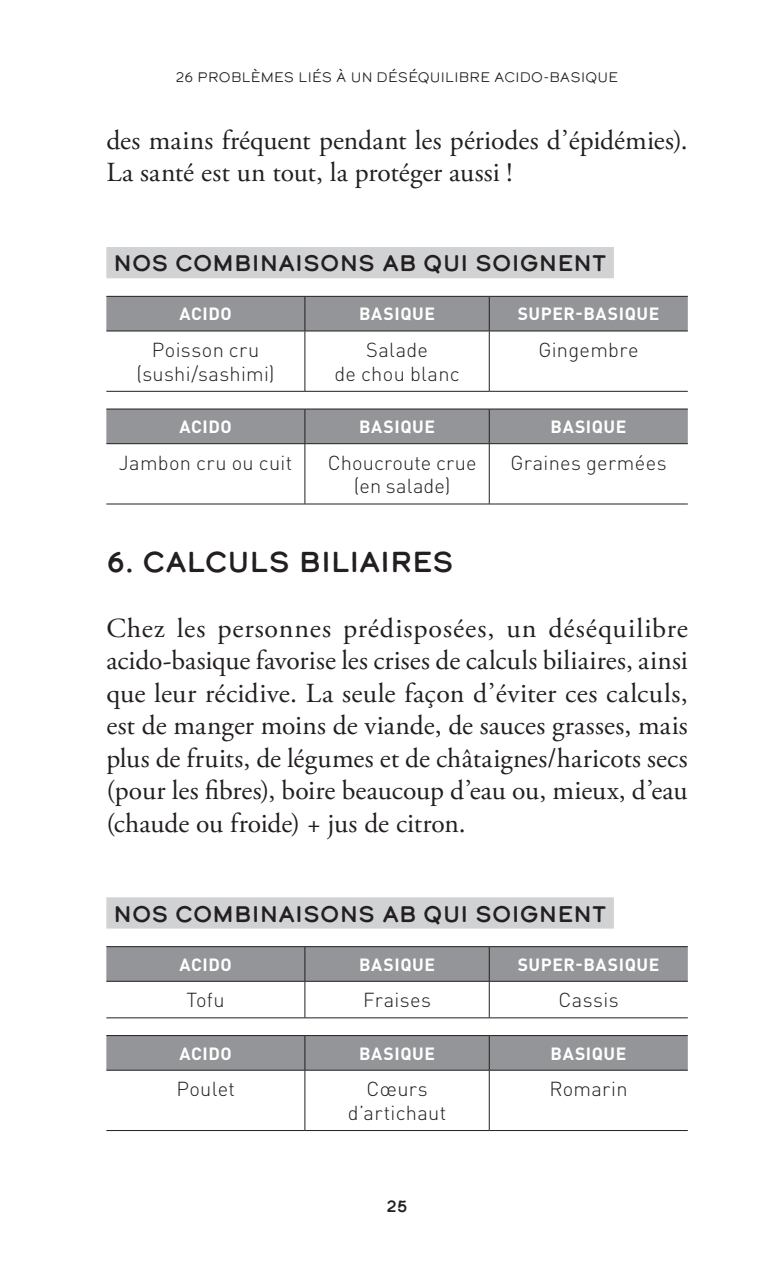
<style>
.page{position:relative;width:780px;height:1262px;background:#fff}
.page>*{position:absolute;margin:0;border:0;box-sizing:border-box;transform-origin:0 0}
.t1{font:28.75px "Calder Dark";letter-spacing:-.015em;color:#231f20}
.t2{font:27.5px/32.5px "Adobe Garamond Pro";letter-spacing:.005em;color:#231f20}
.t3{font:22.5px "Calder Dark";letter-spacing:.005em;color:#231f20}
.t4{font:300 20px/23.8px "DINOT";letter-spacing:.015em;color:#231f20;text-align:center}
.t5{font:700 17.5px "DINOT";letter-spacing:.035em;color:#fff}
.t6{font:16.25px "Calder Dark";color:#231f20}
.t7{font:13.75px "Calder LC";letter-spacing:.015em;color:#231f20}
</style>
<div class="page">
<div style="left:106px;top:247px;width:508px;height:31px;background:#d1d2d4"></div>
<div style="left:106px;top:897px;width:508px;height:31px;background:#d1d2d4"></div>
<div style="left:106px;top:297px;width:581px;height:33px;background:#939598"></div>
<hr style="left:106px;top:296px;width:199px;height:1px;background:#231f20">
<hr style="left:305px;top:296px;width:184px;height:1px;background:#231f20">
<hr style="left:304px;top:297px;width:1px;height:34px;background:#231f20">
<hr style="left:489px;top:296px;width:198px;height:1px;background:#231f20">
<hr style="left:489px;top:297px;width:1px;height:34px;background:#231f20">
<hr style="left:106px;top:330px;width:199px;height:1px;background:#231f20">
<hr style="left:305px;top:330px;width:184px;height:1px;background:#231f20">
<hr style="left:304px;top:331px;width:1px;height:60px;background:#231f20">
<hr style="left:489px;top:330px;width:198px;height:1px;background:#231f20">
<hr style="left:489px;top:331px;width:1px;height:60px;background:#231f20">
<hr style="left:106px;top:391px;width:199px;height:1px;background:#231f20">
<hr style="left:305px;top:391px;width:184px;height:1px;background:#231f20">
<hr style="left:489px;top:391px;width:198px;height:1px;background:#231f20">
<div style="left:106px;top:409px;width:581px;height:34px;background:#939598"></div>
<hr style="left:106px;top:408px;width:199px;height:1px;background:#231f20">
<hr style="left:305px;top:408px;width:184px;height:1px;background:#231f20">
<hr style="left:304px;top:409px;width:1px;height:34px;background:#231f20">
<hr style="left:489px;top:408px;width:198px;height:1px;background:#231f20">
<hr style="left:489px;top:409px;width:1px;height:34px;background:#231f20">
<hr style="left:106px;top:443px;width:199px;height:1px;background:#231f20">
<hr style="left:305px;top:443px;width:184px;height:1px;background:#231f20">
<hr style="left:304px;top:444px;width:1px;height:59px;background:#231f20">
<hr style="left:489px;top:443px;width:198px;height:1px;background:#231f20">
<hr style="left:489px;top:444px;width:1px;height:59px;background:#231f20">
<hr style="left:106px;top:503px;width:199px;height:1px;background:#231f20">
<hr style="left:305px;top:503px;width:184px;height:1px;background:#231f20">
<hr style="left:489px;top:503px;width:198px;height:1px;background:#231f20">
<div style="left:106px;top:947px;width:581px;height:33px;background:#939598"></div>
<hr style="left:106px;top:946px;width:199px;height:1px;background:#231f20">
<hr style="left:305px;top:946px;width:184px;height:1px;background:#231f20">
<hr style="left:304px;top:947px;width:1px;height:34px;background:#231f20">
<hr style="left:489px;top:946px;width:198px;height:1px;background:#231f20">
<hr style="left:489px;top:947px;width:1px;height:34px;background:#231f20">
<hr style="left:106px;top:980px;width:199px;height:1px;background:#231f20">
<hr style="left:305px;top:980px;width:184px;height:1px;background:#231f20">
<hr style="left:304px;top:981px;width:1px;height:36px;background:#231f20">
<hr style="left:489px;top:980px;width:198px;height:1px;background:#231f20">
<hr style="left:489px;top:981px;width:1px;height:36px;background:#231f20">
<hr style="left:106px;top:1017px;width:199px;height:1px;background:#231f20">
<hr style="left:305px;top:1017px;width:184px;height:1px;background:#231f20">
<hr style="left:489px;top:1017px;width:198px;height:1px;background:#231f20">
<div style="left:106px;top:1036px;width:581px;height:33px;background:#939598"></div>
<hr style="left:106px;top:1035px;width:199px;height:1px;background:#231f20">
<hr style="left:305px;top:1035px;width:184px;height:1px;background:#231f20">
<hr style="left:304px;top:1035px;width:1px;height:34px;background:#231f20">
<hr style="left:489px;top:1035px;width:198px;height:1px;background:#231f20">
<hr style="left:489px;top:1035px;width:1px;height:34px;background:#231f20">
<hr style="left:106px;top:1069px;width:199px;height:1px;background:#231f20">
<hr style="left:305px;top:1069px;width:184px;height:1px;background:#231f20">
<hr style="left:304px;top:1070px;width:1px;height:60px;background:#231f20">
<hr style="left:489px;top:1069px;width:198px;height:1px;background:#231f20">
<hr style="left:489px;top:1070px;width:1px;height:60px;background:#231f20">
<hr style="left:106px;top:1130px;width:199px;height:1px;background:#231f20">
<hr style="left:305px;top:1130px;width:184px;height:1px;background:#231f20">
<hr style="left:489px;top:1130px;width:198px;height:1px;background:#231f20">
<p class="t7" style="left:176px;top:68px;width:443px">26 PROBLÈMES LIÉS À UN DÉSÉQUILIBRE ACIDO-BASIQUE</p>
<p class="t2" style="left:106px;top:125px;width:583px">des mains fréquent pendant les périodes d’épidémies).<br>La santé est un tout, la protéger aussi !</p>
<p class="t3" style="left:113px;top:248px;width:495px">NOS COMBINAISONS AB QUI SOIGNENT</p>
<p class="t5" style="left:179px;top:302px;width:54px">ACIDO</p>
<p class="t5" style="left:359px;top:302px;width:77px">BASIQUE</p>
<p class="t5" style="left:517px;top:302px;width:143px">SUPER-BASIQUE</p>
<p class="t4" style="left:137px;top:337px;width:140px">Poisson cru (sushi/sashimi)</p>
<p class="t4" style="left:334px;top:337px;width:127px">Salade<br>de chou blanc</p>
<p class="t4" style="left:538px;top:337px;width:101px">Gingembre</p>
<p class="t5" style="left:179px;top:415px;width:54px">ACIDO</p>
<p class="t5" style="left:359px;top:415px;width:77px">BASIQUE</p>
<p class="t5" style="left:550px;top:415px;width:77px">BASIQUE</p>
<p class="t4" style="left:119px;top:450px;width:175px">Jambon cru ou cuit</p>
<p class="t4" style="left:328px;top:450px;width:150px">Choucroute crue (en salade)</p>
<p class="t4" style="left:510px;top:450px;width:158px">Graines germées</p>
<p class="t1" style="left:106px;top:542px;width:349px">6. CALCULS BILIAIRES</p>
<p class="t2" style="left:106px;top:612px;width:583px;text-align:justify">Chez les personnes prédisposées, un déséquilibre acido-basique favorise les crises de calculs biliaires, ainsi que leur récidive. La seule façon d’éviter ces calculs, est de manger moins de viande, de sauces grasses, mais plus de fruits, de légumes et de châtaignes/haricots secs (pour les fibres), boire beaucoup d’eau ou, mieux, d’eau (chaude ou froide) + jus de citron.</p>
<p class="t3" style="left:113px;top:898px;width:495px">NOS COMBINAISONS AB QUI SOIGNENT</p>
<p class="t5" style="left:179px;top:952px;width:54px">ACIDO</p>
<p class="t5" style="left:359px;top:952px;width:77px">BASIQUE</p>
<p class="t5" style="left:517px;top:952px;width:143px">SUPER-BASIQUE</p>
<p class="t4" style="left:186px;top:987px;width:40px">Tofu</p>
<p class="t4" style="left:363px;top:987px;width:69px">Fraises</p>
<p class="t4" style="left:558px;top:987px;width:61px">Cassis</p>
<p class="t5" style="left:179px;top:1041px;width:54px">ACIDO</p>
<p class="t5" style="left:359px;top:1041px;width:77px">BASIQUE</p>
<p class="t5" style="left:550px;top:1041px;width:77px">BASIQUE</p>
<p class="t4" style="left:176px;top:1076px;width:60px">Poulet</p>
<p class="t4" style="left:348px;top:1076px;width:100px">Cœurs d’artichaut</p>
<p class="t4" style="left:549px;top:1076px;width:79px">Romarin</p>
<p class="t6" style="left:386px;top:1195px;width:23px">25</p>
</div>
